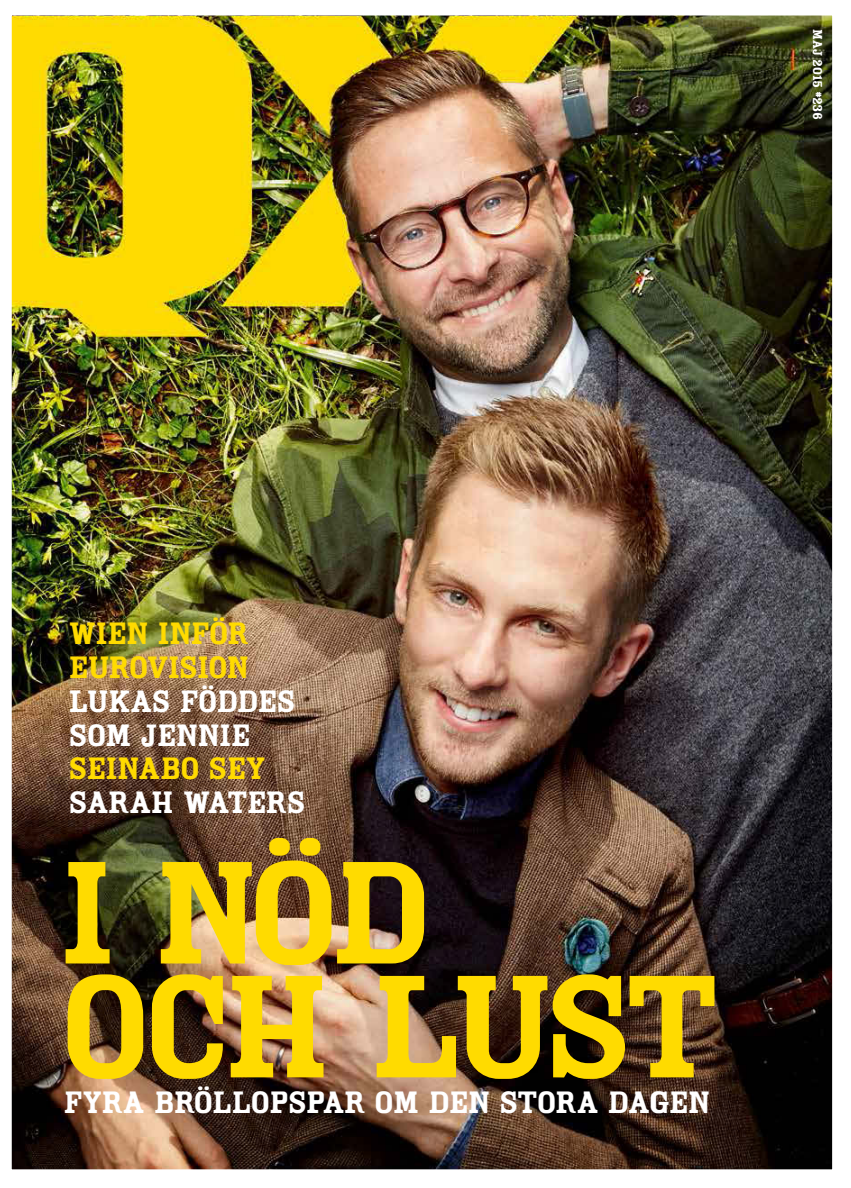
<style>
.page{position:relative;width:851px;height:1188px;background:#fff}
.page>*{position:absolute;margin:0;border:0;box-sizing:border-box;transform-origin:0 0}
.t1{font:126.75px/113.8px "Cam";letter-spacing:-.055em;color:#ffdb00}
.t2{font:26.88px/33.8px "Cam";letter-spacing:-.01em;color:#fff}
.t3{font:26.88px/33.8px "Cam";letter-spacing:-.01em;color:#ffdb00}
.t4{font:11.25px "Cam";letter-spacing:-.03em;color:#fff}
</style>
<div class="page">
<img style="left:11px;top:15px;width:822px;height:1155px">
<p class="t4" style="left:825px;top:29px;width:93px;rotate:90deg">MAJ 2015 #236</p>
<p class="t3" style="left:69px;top:616px;width:181px">WIEN INFÖR<br>EUROVISION</p>
<p class="t2" style="left:69px;top:684px;width:227px">LUKAS FÖDDES<br>SOM JENNIE</p>
<p class="t3" style="left:69px;top:751px;width:198px">SEINABO SEY</p>
<p class="t2" style="left:69px;top:785px;width:238px">SARAH WATERS</p>
<h1 class="t1" style="left:60px;top:857px;width:660px">I NÖD<br>OCH LUST</h1>
<p class="t2" style="left:64px;top:1085px;width:647px">FYRA BRÖLLOPSPAR OM DEN STORA DAGEN</p>
</div>
